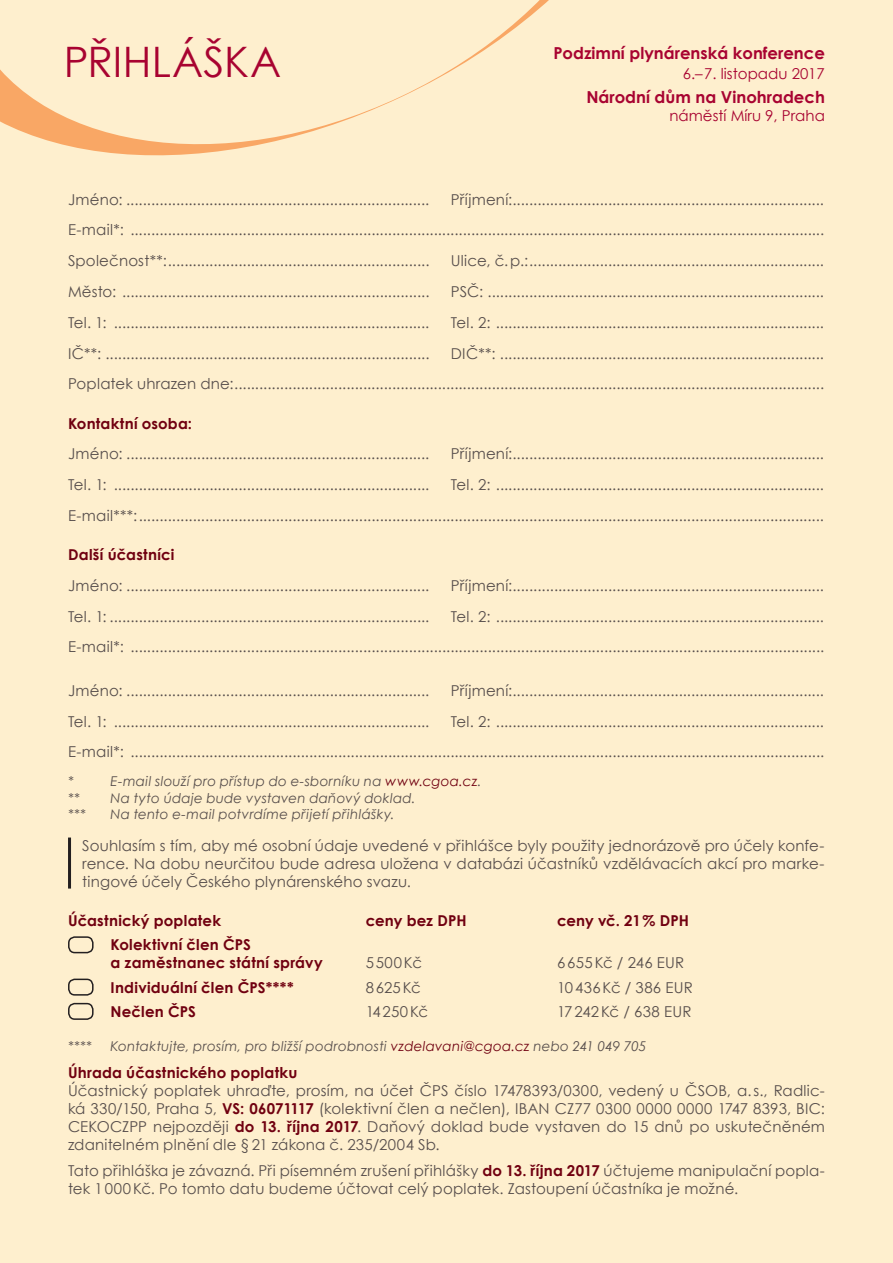
<style>
.page{position:relative;width:893px;height:1263px;background:#feefce}
.page>*{position:absolute;margin:0;border:0;box-sizing:border-box;transform-origin:0 0}
.t1{font:42px "Century Gothic";letter-spacing:.005em;color:#a80331}
.t2{font:700 16.5px "Century Gothic";color:#a80331}
.t3{font:15px/30.8px "Century Gothic";letter-spacing:.015em;color:#574e4c;text-align:right}
.t4{font:700 15px/18px "Century Gothic";letter-spacing:.015em;color:#700010}
.t5{font:15px "Century Gothic";color:#a80331}
.t6{font:700 15px "Century Gothic";letter-spacing:-.01em;color:#700010}
.t7{font:700 15px "Century Gothic";letter-spacing:-.005em;color:#700010}
.t8{font:italic 13.5px "Century Gothic";letter-spacing:.015em;color:#574e4c}
.s1{color:#700010}
.s2{font-weight:700;color:#700010}
</style>
<div class="page">
<svg style="left:0;top:0;width:549px;height:156px"></svg>
<hr style="left:68px;top:837px;width:3px;height:51px;background:#231f20">
<div style="left:68px;top:936px;width:26px;height:17px;border:2px solid #231f20;border-radius:6px"></div>
<div style="left:68px;top:978px;width:26px;height:17px;border:2px solid #231f20;border-radius:6px"></div>
<div style="left:68px;top:1003px;width:26px;height:17px;border:2px solid #231f20;border-radius:6px"></div>
<h1 class="t1" style="left:64px;top:33px;width:219px">PŘIHLÁŠKA</h1>
<p class="t2" style="left:553px;top:41px;width:273px">Podzimní plynárenská konference</p>
<p class="t5" style="left:683px;top:63px;width:144px">6.–7. listopadu 2017</p>
<p class="t2" style="left:586px;top:84px;width:240px">Národní dům na Vinohradech</p>
<p class="t5" style="left:669px;top:105px;width:157px">náměstí Míru 9, Praha</p>
<p class="t3" style="left:68px;top:184px;width:758px;text-align:justify;text-indent:383px">Příjmení: ...........................................................................<br>E-mail*: .......................................................................................................................................................................<br>Společnost**: ...............................................................</p>
<p class="t3" style="left:68px;top:184px;width:363px">Jméno: .........................................................................</p>
<p class="t3" style="left:451px;top:245px;width:375px">Ulice, č. p.: .......................................................................</p>
<p class="t3" style="left:68px;top:276px;width:363px">Město: ..........................................................................</p>
<p class="t3" style="left:451px;top:276px;width:375px">PSČ: .................................................................................</p>
<p class="t3" style="left:68px;top:307px;width:363px">Tel. 1: ............................................................................</p>
<p class="t3" style="left:451px;top:307px;width:375px">Tel. 2: ...............................................................................</p>
<p class="t3" style="left:68px;top:337px;width:363px">IČ**: ..............................................................................</p>
<p class="t3" style="left:68px;top:337px;width:758px">DIČ**: ..............................................................................<br>Poplatek uhrazen dne: ..............................................................................................................................................</p>
<p class="t4" style="left:68px;top:413px;width:126px">Kontaktní osoba:</p>
<p class="t3" style="left:68px;top:438px;width:363px">Jméno: .........................................................................</p>
<p class="t3" style="left:451px;top:438px;width:375px">Příjmení: ...........................................................................</p>
<p class="t3" style="left:68px;top:469px;width:363px">Tel. 1: ............................................................................</p>
<p class="t3" style="left:68px;top:469px;width:757px">Tel. 2: ...............................................................................<br>E-mail***: .....................................................................................................................................................................</p>
<p class="t4" style="left:68px;top:545px;width:108px">Další účastníci</p>
<p class="t3" style="left:68px;top:570px;width:363px">Jméno: .........................................................................</p>
<p class="t3" style="left:451px;top:570px;width:375px">Příjmení: ...........................................................................</p>
<p class="t3" style="left:68px;top:600px;width:363px">Tel. 1: .............................................................................</p>
<p class="t3" style="left:68px;top:600px;width:758px">Tel. 2: ...............................................................................<br>E-mail*: .......................................................................................................................................................................</p>
<p class="t3" style="left:68px;top:675px;width:363px">Jméno: .........................................................................</p>
<p class="t3" style="left:451px;top:675px;width:375px">Příjmení: ...........................................................................</p>
<p class="t3" style="left:68px;top:705px;width:363px">Tel. 1: ............................................................................</p>
<p class="t3" style="left:68px;top:705px;width:758px">Tel. 2: ...............................................................................<br>E-mail*: .......................................................................................................................................................................</p>
<p class="t8" style="left:68px;top:772px;width:7px">*</p>
<p class="t8" style="left:111px;top:772px;width:372px">E-mail slouží pro přístup do e-sborníku na <span class="s1">www.cgoa.cz</span>.</p>
<p class="t8" style="left:68px;top:788px;width:13px">**</p>
<p class="t8" style="left:111px;top:788px;width:307px">Na tyto údaje bude vystaven daňový doklad.</p>
<p class="t8" style="left:68px;top:804px;width:19px">***</p>
<p class="t8" style="left:111px;top:804px;width:285px">Na tento e-mail potvrdíme přijetí přihlášky.</p>
<p class="t3" style="left:82px;top:836px;width:743px;line-height:18px;text-align:justify">Souhlasím s tím, aby mé osobní údaje uvedené v přihlášce byly použity jednorázově pro účely konfe&shy;rence. Na dobu neurčitou bude adresa uložena v databázi účastníků vzdělávacích akcí pro marke&shy;tingové účely Českého plynárenského svazu.</p>
<p class="t4" style="left:68px;top:911px;width:155px">Účastnický poplatek</p>
<p class="t7" style="left:366px;top:909px;width:102px">ceny bez DPH</p>
<p class="t6" style="left:557px;top:909px;width:133px">ceny vč. 21 % DPH</p>
<p class="t4" style="left:111px;top:935px;width:214px">Kolektivní člen ČPS<br>a zaměstnanec státní správy</p>
<p class="t3" style="left:366px;top:947px;width:58px">5 500 Kč</p>
<p class="t3" style="left:557px;top:947px;width:129px">6 655 Kč / 246 EUR</p>
<p class="t4" style="left:111px;top:977px;width:185px">Individuální člen ČPS****</p>
<p class="t3" style="left:366px;top:971px;width:57px">8 625 Kč</p>
<p class="t3" style="left:557px;top:971px;width:137px">10 436 Kč / 386 EUR</p>
<p class="t4" style="left:111px;top:1002px;width:87px">Nečlen ČPS</p>
<p class="t3" style="left:366px;top:996px;width:64px">14 250 Kč</p>
<p class="t3" style="left:557px;top:996px;width:136px">17 242 Kč / 638 EUR</p>
<p class="t8" style="left:68px;top:1037px;width:25px">****</p>
<p class="t8" style="left:111px;top:1037px;width:537px">Kontaktujte, prosím, pro bližší podrobnosti <span class="s1">vzdelavani@cgoa.cz</span> nebo 241 049 705</p>
<p class="t4" style="left:68px;top:1062px;width:231px">Úhrada účastnického poplatku</p>
<p class="t3" style="left:68px;top:1081px;width:758px;line-height:18px;text-align:justify">Účastnický poplatek uhraďte, prosím, na účet ČPS číslo 17478393/0300, vedený u ČSOB, a. s., Radlic&shy;ká 330/150, Praha 5, <span class="s2">VS: 06071117</span> (kolektivní člen a nečlen), IBAN CZ77 0300 0000 0000 1747 8393, BIC:<br>CEKOCZPP nejpozději <span class="s2">do 13. října 2017</span>. Daňový doklad bude vystaven do 15 dnů po uskutečněném zdanitelném plnění dle § 21 zákona č. 235/2004 Sb.</p>
<p class="t3" style="left:68px;top:1161px;width:758px;line-height:18px;text-align:left">Tato přihláška je závazná. Při písemném zrušení přihlášky <span class="s2">do 13. října 2017</span> účtujeme manipulační popla&shy;tek 1 000 Kč. Po tomto datu budeme účtovat celý poplatek. Zastoupení účastníka je možné.</p>
</div>
